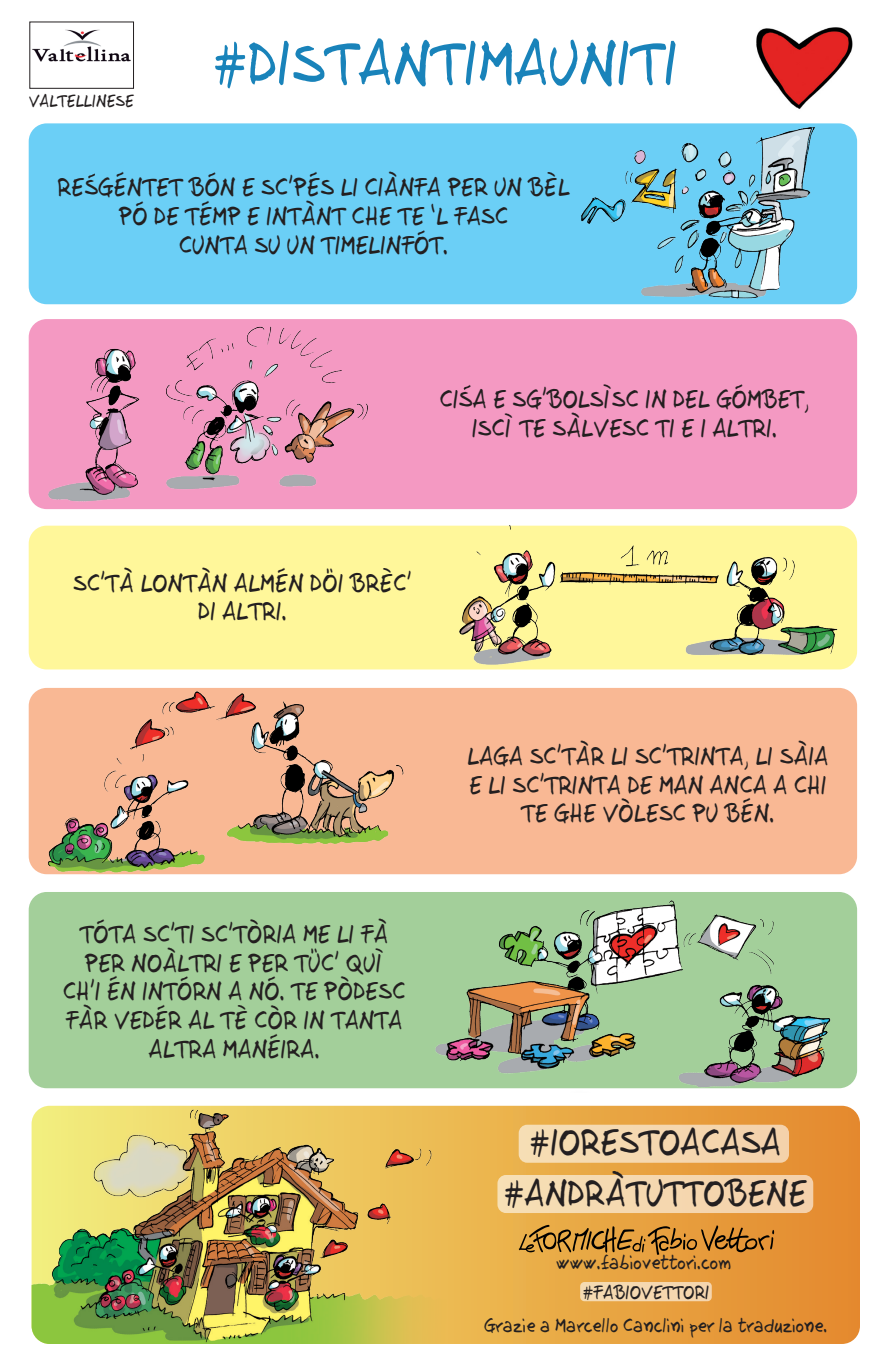
<style>
.page{position:relative;width:893px;height:1361px;background:#fff}
.page>*{position:absolute;margin:0;border:0;box-sizing:border-box;transform-origin:0 0}
.t1{font:58.5px "Fabio Vettori";color:#1983ba}
.t2{font:34.5px "Fabio Vettori";color:#231f20}
.t3{font:24px/28.8px "Fabio Vettori";color:#231f20;text-align:center}
.t4{font:18.15px "Fabio Vettori";color:#231f20}
.t5{font:18px "Fabio Vettori";color:#231f20}
.t6{font:16.5px "Fabio Vettori";color:#231f20}
</style>
<div class="page">
<img style="left:756px;top:27px;width:97px;height:59px">
<div style="left:29px;top:123px;width:828px;height:181px;background:#6bcff6;border-radius:18px"></div>
<div style="left:29px;top:319px;width:828px;height:190px;background:#f499c2;border-radius:18px"></div>
<div style="left:29px;top:526px;width:828px;height:143px;background:#fff79a;border-radius:18px"></div>
<div style="left:29px;top:688px;width:828px;height:186px;background:#f9b894;border-radius:18px"></div>
<div style="left:29px;top:892px;width:828px;height:196px;background:#a3cf9a;border-radius:18px"></div>
<svg style="left:32px;top:1105px;width:828px;height:239px;background:#e8a140"></svg>
<img style="left:32px;top:1105px;width:418px;height:239px">
<img style="left:406px;top:502px;width:452px;height:168px">
<img style="left:547px;top:86px;width:311px;height:235px">
<img style="left:36px;top:319px;width:342px;height:191px">
<img style="left:29px;top:668px;width:385px;height:207px">
<img style="left:424px;top:892px;width:418px;height:197px">
<img style="left:32px;top:29px;width:99px;height:33px">
<div style="left:519px;top:1124px;width:270px;height:38px;background:#f5d7af;border-radius:9px"></div>
<div style="left:497px;top:1175px;width:316px;height:38px;background:#f5d7af;border-radius:9px"></div>
<svg style="left:519px;top:1224px;width:255px;height:31px;background:#b77f32"></svg>
<div style="left:580px;top:1282px;width:132px;height:19px;background:#f5d8b0;border-radius:4px"></div>
<svg style="left:88px;top:173px;width:7px;height:5px"></svg>
<svg style="left:464px;top:385px;width:7px;height:5px"></svg>
<p class="t6" style="left:29px;top:91px;width:107px">VALTELLINESE</p>
<p class="t1" style="left:214px;top:31px;width:467px">#DISTANTIMAUNITI</p>
<p class="t3" style="left:58px;top:174px;width:514px">RESGÉNTET BÓN E SC’PÉS LI CIÀNFA PER UN BÈL<br>PÓ DE TÉMP E INTÀNT CHE TE ‘L FASC</p>
<p class="t3" style="left:179px;top:231px;width:271px">CUNTA SU UN TIMELINFÓT.</p>
<p class="t3" style="left:440px;top:385px;width:371px">CISA E SG’BOLSÌSC IN DEL GÓMBET,<br>ISCÌ TE SÀLVESC TI E I ALTRI.</p>
<p class="t3" style="left:74px;top:569px;width:340px">SC’TÀ LONTÀN ALMÉN DÖI BRÈC’</p>
<p class="t3" style="left:199px;top:598px;width:90px">DI ALTRI.</p>
<p class="t3" style="left:63px;top:920px;width:344px">TÓTA SC’TI SC’TÒRIA ME LI FÀ<br>PER NOÀLTRI E PER TÜC’ QUÌ<br>CH’I ÉN INTÓRN A NÓ. TE PÒDESC<br>FÀR VEDÉR AL TÈ CÒR IN TANTA<br>ALTRA MANÉIRA.</p>
<p class="t3" style="left:468px;top:742px;width:363px">LAGA SC’TÀR LI SC’TRINTA, LI SÀIA<br>E LI SC’TRINTA DE MAN ANCA A CHI<br>TE GHE VÒLESC PU BÉN.</p>
<p class="t2" style="left:530px;top:1123px;width:253px">#IORESTOACASA</p>
<p class="t2" style="left:504px;top:1174px;width:305px">#ANDRÀTUTTOBENE</p>
<p class="t4" style="left:557px;top:1252px;width:176px">www.fabiovettori.com</p>
<p class="t5" style="left:583px;top:1282px;width:128px">#FABIOVETTORI</p>
<p class="t5" style="left:484px;top:1314px;width:345px">Grazie a Marcello Canclini per la traduzione.</p>
</div>
